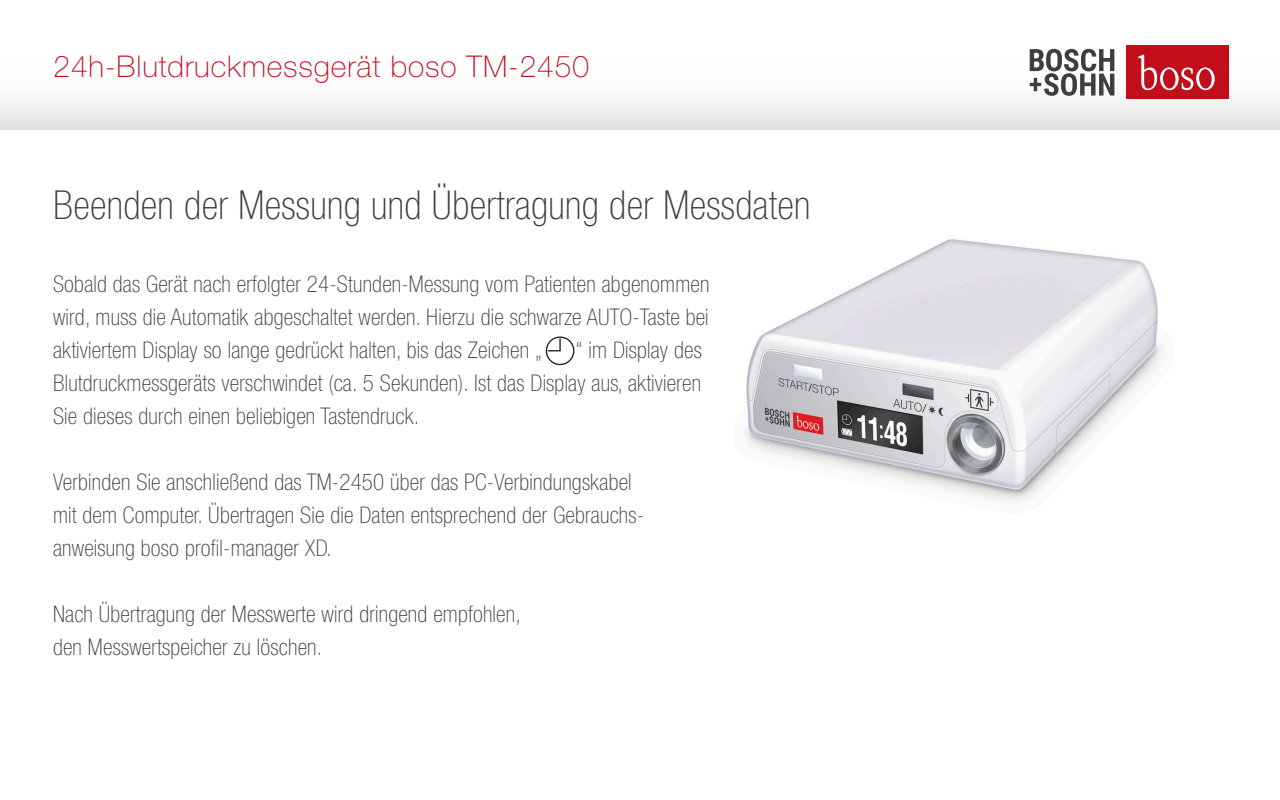
<style>
.page{position:relative;width:1280px;height:800px;background:#fff}
.page>*{position:absolute;margin:0;border:0;box-sizing:border-box;transform-origin:0 0}
.t1{font:100 condensed 40px "Helvetica Neue LT Pro";letter-spacing:.01em;color:#403d3d}
.t2{font:100 30px "Helvetica Neue LT Pro";letter-spacing:.03em;color:#c20d1a}
.t3{font:100 condensed 23px/33px "Helvetica Neue LT Pro";letter-spacing:.01em;color:#403d3d}
</style>
<div class="page">
<div style="left:0;top:21px;width:1280px;height:109px;background:linear-gradient(to bottom,#fff,#ebebeb)"></div>
<svg style="left:1030px;top:49px;width:84px;height:47px"></svg>
<div style="left:1127px;top:46px;width:102px;height:53px;background:#c20d1a"></div>
<svg style="left:1138px;top:54px;width:77px;height:37px"></svg>
<div style="left:546px;top:336px;width:28px;height:29px;border:1px solid #1d1d1b;border-radius:50%"></div>
<svg style="left:546px;top:337px;width:15px;height:15px"></svg>
<img style="left:746px;top:239px;width:415px;height:262px">
<h2 class="t2" style="left:54px;top:50px;width:537px">24h-Blutdruckmessgerät boso TM-2450</h2>
<p class="t1" style="left:53px;top:183px;width:759px">Beenden der Messung und Übertragung der Messdaten</p>
<p class="t3" style="left:53px;top:268px;width:658px">Sobald das Gerät nach erfolgter 24-Stunden-Messung vom Patienten abgenommen wird, muss die Automatik abgeschaltet werden. Hierzu die schwarze AUTO-Taste bei</p>
<p class="t3" style="left:53px;top:334px;width:490px">aktiviertem Display so lange gedrückt halten, bis das Zeichen „</p>
<p class="t3" style="left:53px;top:334px;width:650px;text-align:right">“ im Display des<br>Blutdruckmessgeräts verschwindet (ca. 5 Sekunden). Ist das Display aus, aktivieren</p>
<p class="t3" style="left:53px;top:400px;width:368px">Sie dieses durch einen beliebigen Tastendruck.</p>
<p class="t3" style="left:53px;top:466px;width:580px">Verbinden Sie anschließend das TM-2450 über das PC-Verbindungskabel</p>
<p class="t3" style="left:53px;top:499px;width:593px">mit dem Computer. Übertragen Sie die Daten entsprechend der Gebrauchs-</p>
<p class="t3" style="left:53px;top:532px;width:280px">anweisung boso profil-manager XD.</p>
<p class="t3" style="left:53px;top:598px;width:469px">Nach Übertragung der Messwerte wird dringend empfohlen,</p>
<p class="t3" style="left:53px;top:631px;width:271px">den Messwertspeicher zu löschen.</p>
</div>
